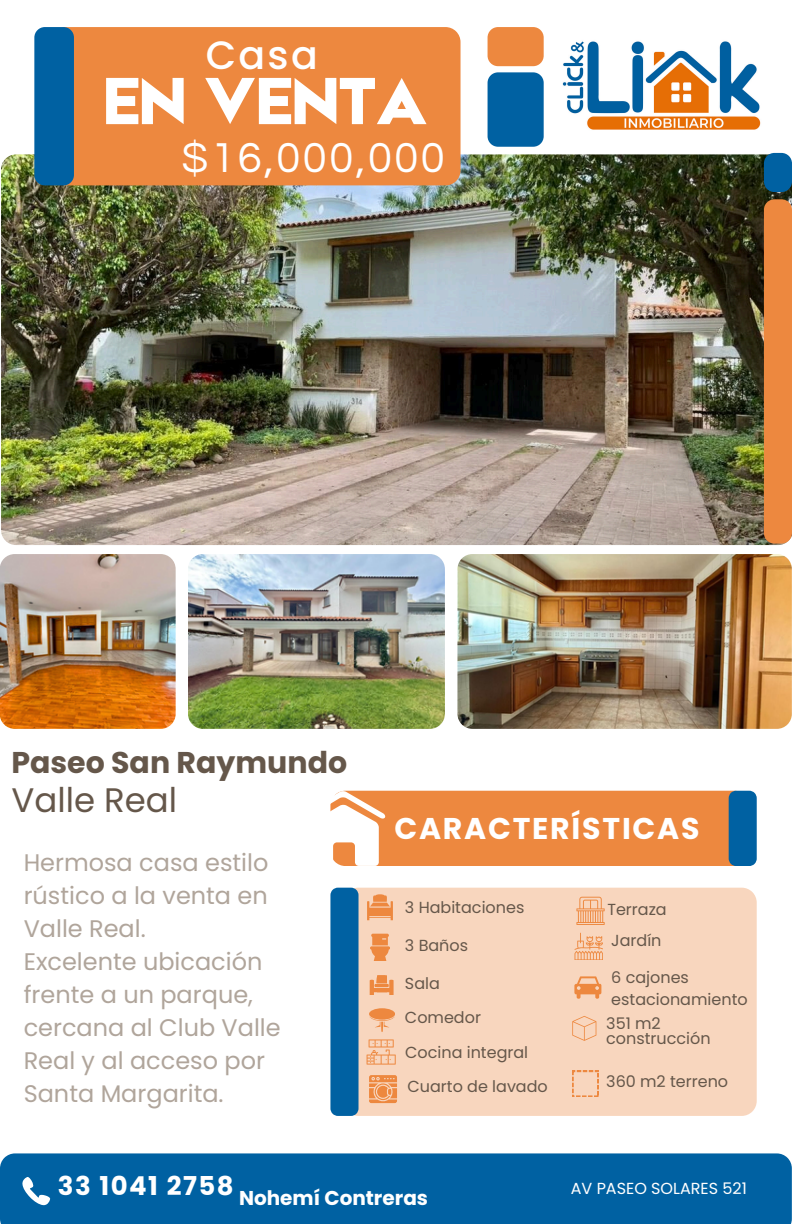
<style>
.page{position:relative;width:792px;height:1224px;background:#fff}
.page>*{position:absolute;margin:0;border:0;box-sizing:border-box;transform-origin:0 0}
.t1{font:71.2px "Etna";letter-spacing:-.005em;color:#fff}
.t2{font:43.6px "Questrial";letter-spacing:.06em;color:#fff}
.t3{font:500 39.4px "Poppins";color:#fff}
.t4{font:34px "Poppins";color:#65574a}
.t5{font:700 30px "Poppins";color:#65574a}
.t6{font:700 30px "Poppins";letter-spacing:.06em;color:#fff}
.t7{font:700 26px "Poppins";letter-spacing:.06em;color:#fff}
.t8{font:24px/33px "Poppins";color:#b0a59b;text-align:justify}
.t9{font:700 20px "Poppins";color:#fff}
.t10{font:16px/21.4px "Poppins";color:#65574a}
.t11{font:16px "Poppins";color:#fff}
</style>
<div class="page">
<img style="left:1px;top:154px;width:791px;height:391px;border-radius:15px">
<img style="left:0;top:554px;width:176px;height:175px;border-radius:15px">
<img style="left:188px;top:554px;width:257px;height:175px;border-radius:15px">
<img style="left:457px;top:554px;width:335px;height:175px">
<div style="left:488px;top:72px;width:56px;height:75px;background:#0061a2;border-radius:10px"></div>
<div style="left:67px;top:27px;width:393px;height:158px;background:#ed883f"></div>
<div style="left:359px;top:888px;width:398px;height:228px;background:#f8d6be"></div>
<div style="left:0;top:1153px;width:792px;height:71px;background:#0061a2"></div>
<div style="left:488px;top:27px;width:56px;height:39px;background:#ed883f;border-radius:10px"></div>
<div style="left:764px;top:153px;width:28px;height:39px;background:#0061a2;border-radius:10px"></div>
<div style="left:34px;top:27px;width:40px;height:158px;background:#0061a2;border-radius:10px"></div>
<div style="left:764px;top:199px;width:28px;height:345px;background:#ed883f;border-radius:10px"></div>
<svg style="left:330px;top:888px;width:29px;height:228px;background:#0966a4"></svg>
<svg style="left:330px;top:791px;width:427px;height:75px;background:#df8e54"></svg>
<svg style="left:367px;top:894px;width:26px;height:26px"></svg>
<svg style="left:370px;top:975px;width:24px;height:20px"></svg>
<svg style="left:574px;top:976px;width:27px;height:23px"></svg>
<svg style="left:370px;top:934px;width:20px;height:27px"></svg>
<svg style="left:369px;top:1008px;width:26px;height:24px"></svg>
<svg style="left:369px;top:1075px;width:28px;height:28px"></svg>
<img style="left:562px;top:41px;width:199px;height:89px">
<svg style="left:367px;top:1039px;width:28px;height:26px"></svg>
<svg style="left:572px;top:1016px;width:24px;height:25px"></svg>
<svg style="left:572px;top:1071px;width:27px;height:26px"></svg>
<svg style="left:576px;top:897px;width:29px;height:28px"></svg>
<svg style="left:574px;top:933px;width:29px;height:27px"></svg>
<svg style="left:22px;top:1177px;width:28px;height:28px"></svg>
<p class="t3" style="left:206px;top:28px;width:114px">Casa</p>
<p class="t1" style="left:104px;top:51px;width:325px">EN VENTA</p>
<p class="t2" style="left:181px;top:136px;width:265px">$16,000,000</p>
<p class="t5" style="left:11px;top:742px;width:337px">Paseo San Raymundo</p>
<p class="t4" style="left:11px;top:777px;width:167px">Valle Real</p>
<p class="t8" style="left:24px;top:847px;width:246px">Hermosa casa estilo rústico a la venta en Valle Real.</p>
<p class="t8" style="left:24px;top:946px;width:259px;text-align:left">Excelente ubicación frente a un parque, cercana al Club Valle<br>Real y al acceso por<br>Santa Margarita.</p>
<p class="t6" style="left:394px;top:807px;width:307px">CARACTERÍSTICAS</p>
<h5 class="t10" style="left:405px;top:897px;width:121px">3 Habitaciones</h5>
<h4 class="t10" style="left:405px;top:935px;width:65px">3 Baños</h4>
<p class="t10" style="left:405px;top:972px;width:36px">Sala</p>
<p class="t10" style="left:405px;top:1007px;width:78px">Comedor</p>
<p class="t10" style="left:405px;top:1042px;width:125px">Cocina integral</p>
<p class="t10" style="left:408px;top:1076px;width:142px">Cuarto de lavado</p>
<p class="t10" style="left:607px;top:899px;width:61px">Terraza</p>
<p class="t10" style="left:611px;top:930px;width:52px">Jardín</p>
<p class="t10" style="left:611px;top:967px;width:138px">6 cajones estacionamiento</p>
<p class="t10" style="left:606px;top:1013px;width:56px">351 m2</p>
<p class="t10" style="left:606px;top:1028px;width:106px">construcción</p>
<p class="t10" style="left:606px;top:1071px;width:123px">360 m2 terreno</p>
<p class="t7" style="left:58px;top:1167px;width:177px">33 1041 2758</p>
<p class="t11" style="left:571px;top:1178px;width:178px">AV PASEO SOLARES 521</p>
<p class="t9" style="left:239px;top:1184px;width:191px">Nohemí Contreras</p>
</div>
